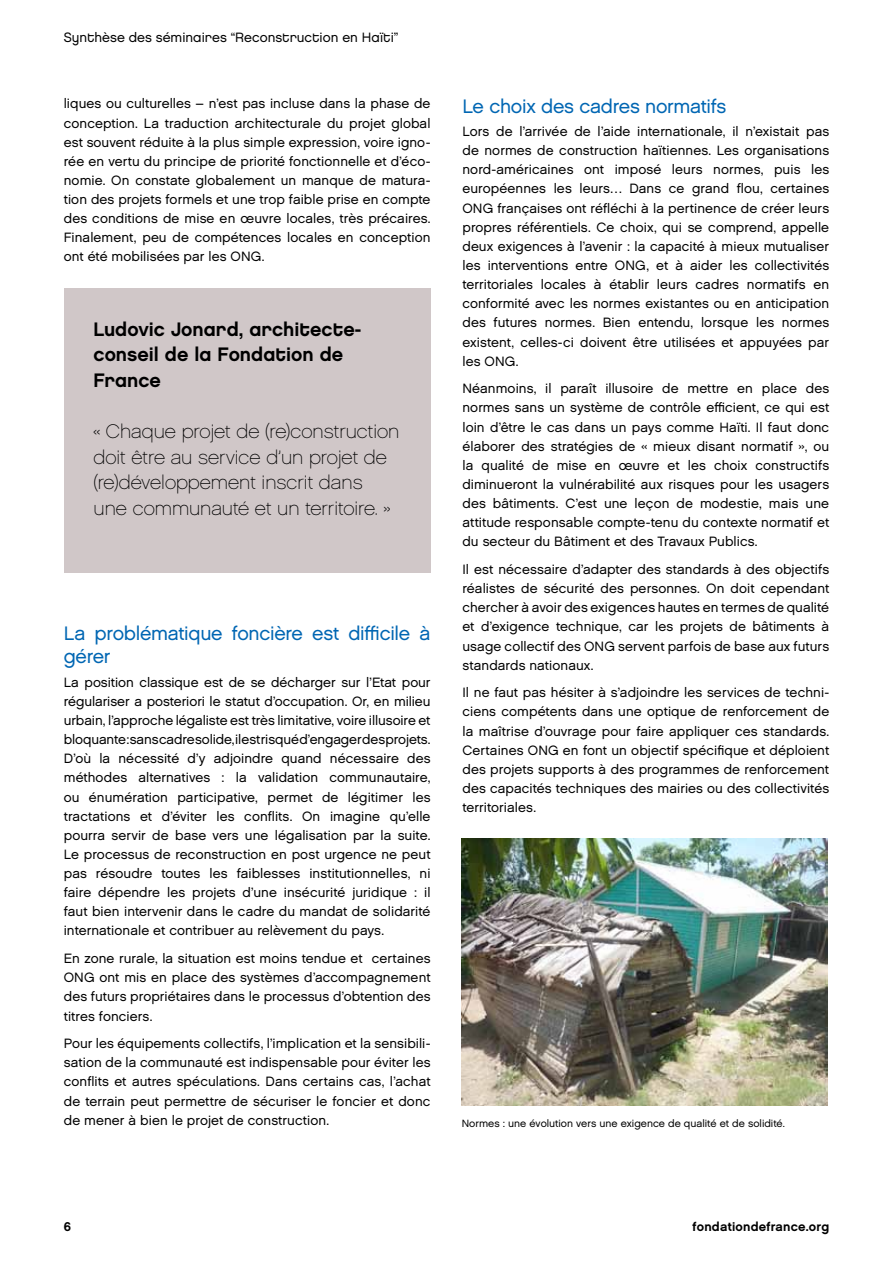
<style>
.page{position:relative;width:893px;height:1263px;background:#fff}
.page>*{position:absolute;margin:0;border:0;box-sizing:border-box;transform-origin:0 0}
.t1{font:19.5px/25.5px "Chalet Paris Nineteen Sixty";color:#000}
.t2{font:19.5px/23.4px "Chalet London Nineteen Sixty";letter-spacing:-.015em;color:#0066b3}
.t3{font:19.5px/25.5px "Chalet New York Nineteen Eighty";color:#000}
.t4{font:13.5px/19.2px "Chalet London Nineteen Sixty";letter-spacing:.005em;color:#000;text-align:justify}
.t5{font:13.5px "Chalet London Nineteen Eighty";color:#000}
.t6{font:12.75px "Chalet New York Nineteen Sixty";letter-spacing:.015em;color:#000}
.t7{font:10.5px "Chalet London Nineteen Sixty";color:#000}
</style>
<div class="page">
<img style="left:462px;top:839px;width:365px;height:266px">
<div style="left:64px;top:288px;width:367px;height:284px;background:#d0c7c8"></div>
<p class="t5" style="left:64px;top:29px;width:336px">Synthèse des séminaires “Reconstruction en Haïti”</p>
<p class="t4" style="left:64px;top:94px;width:368px">liques ou culturelles – n’est pas incluse dans la phase de conception. La traduction architecturale du projet global est souvent réduite à la plus simple expression, voire igno&shy;rée en vertu du principe de priorité fonctionnelle et d’éco&shy;nomie. On constate globalement un manque de matura&shy;tion des projets formels et une trop faible prise en compte des conditions de mise en œuvre locales, très précaires.<br>Finalement, peu de compétences locales en conception ont été mobilisées par les ONG.</p>
<h1 class="t3" style="left:94px;top:316px;width:269px">Ludovic Jonard, architecte&shy;conseil de la Fondation de<br>France</h1>
<h1 class="t1" style="left:94px;top:419px;width:307px">« Chaque projet de (re)construction doit être au service d’un projet de (re)développement inscrit dans une communauté et un territoire. »</h1>
<h1 class="t2" style="left:64px;top:621px;width:368px">La problématique foncière est difficile à gérer</h1>
<p class="t4" style="left:64px;top:672px;width:368px">La position classique est de se décharger sur l’Etat pour régulariser a posteriori le statut d’occupation. Or, en milieu urbain, l’approche légaliste est très limitative, voire illusoire et bloquante : sans cadre solide, il est risqué d’engager des projets.<br>D’où la nécessité d’y adjoindre quand nécessaire des méthodes alternatives : la validation communautaire, ou énumération participative, permet de légitimer les tractations et d’éviter les conflits. On imagine qu’elle pourra servir de base vers une légalisation par la suite.<br>Le processus de reconstruction en post urgence ne peut pas résoudre toutes les faiblesses institutionnelles, ni faire dépendre les projets d’une insécurité juridique : il faut bien intervenir dans le cadre du mandat de solidarité internationale et contribuer au relèvement du pays.</p>
<p class="t4" style="left:64px;top:949px;width:368px">En zone rurale, la situation est moins tendue et certaines ONG ont mis en place des systèmes d’accompagnement des futurs propriétaires dans le processus d’obtention des titres fonciers.</p>
<p class="t4" style="left:64px;top:1034px;width:368px">Pour les équipements collectifs, l’implication et la sensibili&shy;sation de la communauté est indispensable pour éviter les conflits et autres spéculations. Dans certains cas, l’achat de terrain peut permettre de sécuriser le foncier et donc de mener à bien le projet de construction.</p>
<h1 class="t2" style="left:462px;top:94px;width:265px">Le choix des cadres normatifs</h1>
<p class="t4" style="left:462px;top:122px;width:368px">Lors de l’arrivée de l’aide internationale, il n’existait pas de normes de construction haïtiennes. Les organisations nord-américaines ont imposé leurs normes, puis les européennes les leurs… Dans ce grand flou, certaines ONG françaises ont réfléchi à la pertinence de créer leurs propres référentiels. Ce choix, qui se comprend, appelle deux exigences à l’avenir : la capacité à mieux mutualiser les interventions entre ONG, et à aider les collectivités territoriales locales à établir leurs cadres normatifs en conformité avec les normes existantes ou en anticipation des futures normes. Bien entendu, lorsque les normes existent, celles-ci doivent être utilisées et appuyées par les ONG.</p>
<p class="t4" style="left:462px;top:379px;width:368px">Néanmoins, il paraît illusoire de mettre en place des normes sans un système de contrôle efficient, ce qui est loin d’être le cas dans un pays comme Haïti. Il faut donc élaborer des stratégies de « mieux disant normatif », ou la qualité de mise en œuvre et les choix constructifs diminueront la vulnérabilité aux risques pour les usagers des bâtiments. C’est une leçon de modestie, mais une attitude responsable compte-tenu du contexte normatif et du secteur du Bâtiment et des Travaux Publics.</p>
<p class="t4" style="left:462px;top:560px;width:368px">Il est nécessaire d’adapter des standards à des objectifs réalistes de sécurité des personnes. On doit cependant chercher à avoir des exigences hautes en termes de qualité et d’exigence technique, car les projets de bâtiments à usage collectif des ONG servent parfois de base aux futurs standards nationaux.</p>
<p class="t4" style="left:462px;top:683px;width:368px">Il ne faut pas hésiter à s’adjoindre les services de techni&shy;ciens compétents dans une optique de renforcement de la maîtrise d’ouvrage pour faire appliquer ces standards.<br>Certaines ONG en font un objectif spécifique et déploient des projets supports à des programmes de renforcement des capacités techniques des mairies ou des collectivités territoriales.</p>
<p class="t7" style="left:462px;top:1117px;width:325px">Normes : une évolution vers une exigence de qualité et de solidité.</p>
<p class="t6" style="left:64px;top:1218px;width:9px">6</p>
<p class="t6" style="left:693px;top:1218px;width:138px">fondationdefrance.org</p>
</div>
